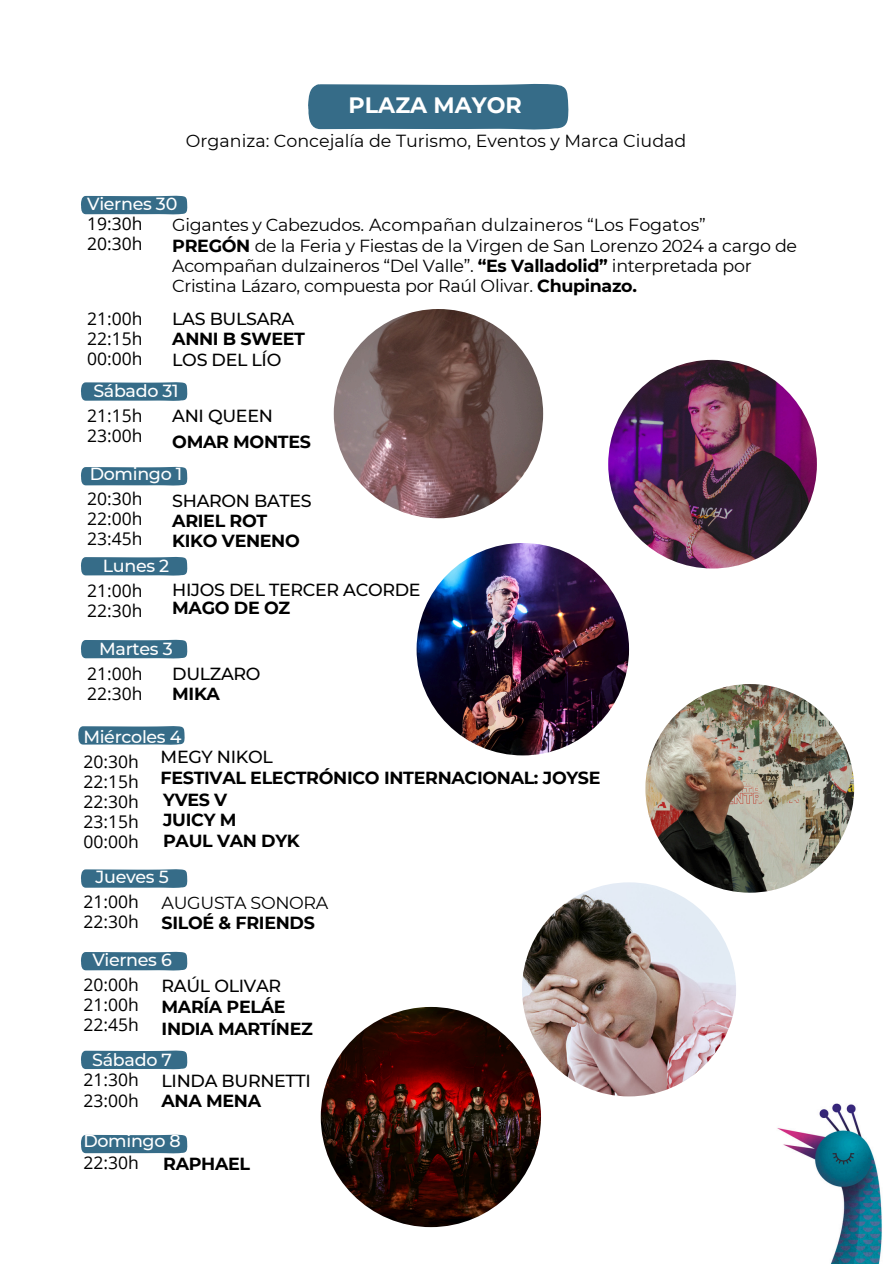
<style>
.page{position:relative;width:894px;height:1264px;background:#fff}
.page>*{position:absolute;margin:0;border:0;box-sizing:border-box;transform-origin:0 0}
.t1{font:700 22.2px "Montserrat";color:#fff}
.t2{font:17.4px/20.2px "Montserrat";letter-spacing:-.02em;color:#000}
.t3{font:17.4px/20.2px "Open Sans";color:#000}
.t4{font:700 17.4px/20.2px "Montserrat";letter-spacing:-.02em;color:#000}
.t5{font:17.4px "Montserrat";color:#000}
.t6{font:500 17.4px/20.2px "Montserrat";letter-spacing:-.02em;color:#000}
.t7{font:500 17.4px "Montserrat";letter-spacing:-.02em;color:#fff}
.s1{font-weight:700}
.s2{font-weight:500}
</style>
<div class="page">
<svg style="left:308px;top:83px;width:260px;height:47px;background:#437590"></svg>
<svg style="left:81px;top:466px;width:106px;height:19px;background:#447690"></svg>
<svg style="left:81px;top:382px;width:106px;height:19px;background:#41748e"></svg>
<svg style="left:81px;top:556px;width:106px;height:19px;background:#457790"></svg>
<svg style="left:81px;top:639px;width:106px;height:19px;background:#437690"></svg>
<svg style="left:78px;top:726px;width:107px;height:19px;background:#42758f"></svg>
<svg style="left:81px;top:195px;width:106px;height:19px;background:#43758f"></svg>
<svg style="left:81px;top:1050px;width:106px;height:19px;background:#41748e"></svg>
<svg style="left:81px;top:1134px;width:106px;height:19px;background:#42758f"></svg>
<svg style="left:81px;top:869px;width:106px;height:19px;background:#41748e"></svg>
<svg style="left:81px;top:951px;width:106px;height:19px;background:#447690"></svg>
<img style="left:777px;top:1103px;width:105px;height:160px">
<img style="left:333px;top:309px;width:210px;height:209px;border-radius:50%">
<img style="left:645px;top:684px;width:208px;height:208px;border-radius:50%">
<img style="left:416px;top:543px;width:213px;height:212px;border-radius:50%">
<img style="left:522px;top:882px;width:214px;height:214px;border-radius:50%">
<img style="left:321px;top:1006px;width:220px;height:221px;border-radius:50%">
<img style="left:608px;top:360px;width:208px;height:208px;border-radius:50%">
<p class="t1" style="left:348px;top:91px;width:175px">PLAZA MAYOR</p>
<p class="t5" style="left:186px;top:130px;width:501px">Organiza: Concejalía de Turismo, Eventos y Marca Ciudad</p>
<h1 class="t7" style="left:87px;top:193px;width:92px">Viernes 30</h1>
<p class="t2" style="left:172px;top:235px;width:626px"><span class="s1">PREGÓN</span> de la Feria y Fiestas de la Virgen de San Lorenzo 2024 a cargo de</p>
<p class="t2" style="left:172px;top:256px;width:580px">Acompañan dulzaineros “Del Valle”. <span class="s1">“Es Valladolid”</span> interpretada por<br>Cristina Lázaro, compuesta por Raúl Olivar. <span class="s1">Chupinazo.</span></p>
<p class="t3" style="left:87px;top:213px;width:57px">19:30h<br>20:30h</p>
<p class="t5" style="left:172px;top:214px;width:535px">Gigantes y Cabezudos. Acompañan dulzaineros “Los Fogatos”</p>
<p class="t3" style="left:87px;top:308px;width:57px;text-align:justify">21:00h 22:15h 00:00h</p>
<p class="t7" style="left:93px;top:380px;width:87px">Sábado 31</p>
<p class="t3" style="left:87px;top:405px;width:57px">21:15h</p>
<p class="t3" style="left:87px;top:425px;width:57px">23:00h</p>
<p class="t7" style="left:90px;top:463px;width:94px">Domingo 1</p>
<p class="t3" style="left:87px;top:488px;width:57px">20:30h</p>
<p class="t3" style="left:87px;top:508px;width:57px">22:00h</p>
<p class="t3" style="left:87px;top:528px;width:57px">23:45h</p>
<p class="t7" style="left:103px;top:554px;width:68px">Lunes 2</p>
<p class="t3" style="left:87px;top:579px;width:57px">21:00h</p>
<p class="t3" style="left:87px;top:600px;width:57px">22:30h</p>
<p class="t7" style="left:99px;top:638px;width:75px">Martes 3</p>
<p class="t3" style="left:87px;top:662px;width:57px">21:00h</p>
<p class="t3" style="left:87px;top:683px;width:57px">22:30h</p>
<p class="t6" style="left:172px;top:308px;width:134px">LAS BULSARA<br><span class="s1">ANNI B SWEET<br></span>LOS DEL LÍO</p>
<h1 class="t4" style="left:172px;top:402px;width:140px;line-height:25.8px"><span class="s2">ANI QUEEN<br></span>OMAR MONTES</h1>
<p class="t4" style="left:172px;top:490px;width:141px"><span class="s2">SHARON BATES<br></span>ARIEL ROT<br>KIKO VENENO</p>
<h1 class="t6" style="left:172px;top:581px;width:250px;line-height:18px">HIJOS DEL TERCER ACORDE<br><span class="s1">MAGO DE OZ</span></h1>
<p class="t6" style="left:172px;top:663px;width:90px">DULZARO<br><span class="s1">MIKA</span></p>
<p class="t7" style="left:83px;top:725px;width:100px">Miércoles 4</p>
<p class="t3" style="left:83px;top:750px;width:57px">20:30h</p>
<p class="t3" style="left:83px;top:770px;width:57px">22:15h</p>
<p class="t3" style="left:83px;top:791px;width:57px">22:30h</p>
<p class="t3" style="left:83px;top:811px;width:57px">23:15h</p>
<p class="t3" style="left:83px;top:831px;width:57px">00:00h</p>
<p class="t7" style="left:95px;top:865px;width:75px">Jueves 5</p>
<p class="t3" style="left:83px;top:890px;width:57px">21:00h</p>
<p class="t3" style="left:83px;top:911px;width:57px">22:30h</p>
<p class="t7" style="left:92px;top:949px;width:81px">Viernes 6</p>
<p class="t3" style="left:83px;top:973px;width:57px">20:00h</p>
<p class="t3" style="left:83px;top:994px;width:57px">21:00h</p>
<p class="t3" style="left:83px;top:1014px;width:57px">22:45h</p>
<p class="t7" style="left:92px;top:1048px;width:81px">Sábado 7</p>
<p class="t4" style="left:161px;top:746px;width:441px;line-height:21.3px"><span class="s2">MEGY NIKOL<br></span>FESTIVAL ELECTRÓNICO INTERNACIONAL: JOYSE</p>
<h2 class="t4" style="left:163px;top:789px;width:138px">YVES V<br>JUICY M<br>PAUL VAN DYK</h2>
<p class="t2" style="left:161px;top:892px;width:168px">AUGUSTA SONORA<br><span class="s1">SILOÉ &amp; FRIENDS</span></p>
<h1 class="t4" style="left:161px;top:975px;width:153px;line-height:21.3px"><span class="s2">RAÚL OLIVAR<br></span>MARÍA PELÁE<br>INDIA MARTÍNEZ</h1>
<p class="t6" style="left:161px;top:1070px;width:151px">LINDA BURNETTI<br><span class="s1">ANA MENA</span></p>
<p class="t3" style="left:83px;top:1069px;width:57px">21:30h<br>23:00h</p>
<p class="t7" style="left:83px;top:1130px;width:99px">Domingo 8</p>
<h1 class="t3" style="left:83px;top:1152px;width:57px">22:30h</h1>
<h3 class="t4" style="left:163px;top:1153px;width:88px">RAPHAEL</h3>
</div>
